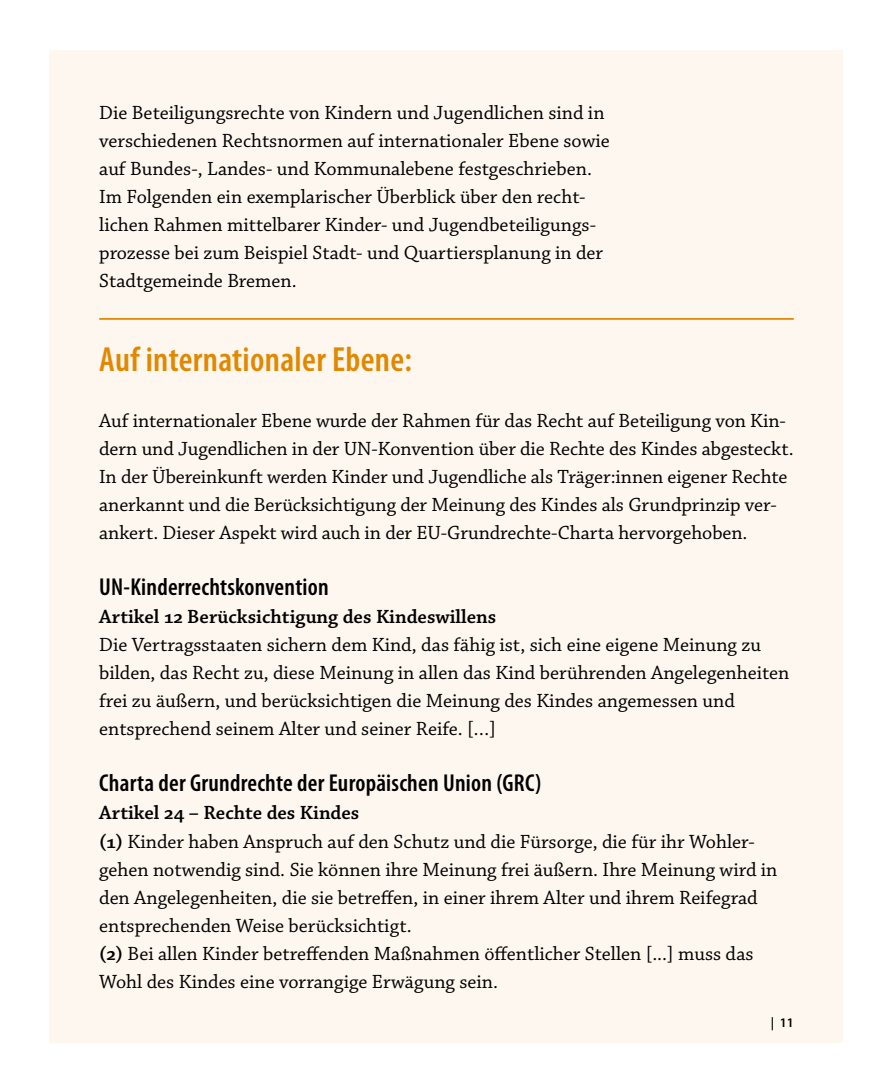
<style>
.page{position:relative;width:893px;height:1092px;background:#fff}
.page>*{position:absolute;margin:0;border:0;box-sizing:border-box;transform-origin:0 0}
.t1{font:600 condensed 35px "Myriad Pro";letter-spacing:.01em;color:#e18800}
.t2{font:600 condensed 24.5px "Myriad Pro";letter-spacing:.01em;color:#000}
.t3{font:20.12px/28px "Chaparral Pro";color:#000}
.t4{font:600 20.12px "Chaparral Pro";color:#000}
.t5{font:600 13.12px "Myriad Pro";color:#000}
.s1{font-weight:600}
</style>
<div class="page">
<div style="left:50px;top:50px;width:793px;height:992px;background:#fef7ef"></div>
<hr style="left:99px;top:318px;width:695px;height:2px;background:#e18800">
<p class="t3" style="left:99px;top:99px;width:512px">Die Beteiligungsrechte von Kindern und Jugendlichen sind in verschiedenen Rechtsnormen auf internationaler Ebene sowie auf Bundes-, Landes- und Kommunalebene festgeschrieben.<br>Im Folgenden ein exemplarischer Überblick über den recht&shy;lichen Rahmen mittelbarer Kinder- und Jugendbeteiligungs&shy;prozesse bei zum Beispiel Stadt- und Quartiersplanung in der Stadtgemeinde Bremen.</p>
<h1 class="t1" style="left:99px;top:340px;width:314px">Auf internationaler Ebene:</h1>
<p class="t3" style="left:99px;top:407px;width:696px">Auf internationaler Ebene wurde der Rahmen für das Recht auf Beteiligung von Kin&shy;dern und Jugendlichen in der UN-Konvention über die Rechte des Kindes abgesteckt.<br>In der Übereinkunft werden Kinder und Jugendliche als Träger:innen eigener Rechte anerkannt und die Berücksichtigung der Meinung des Kindes als Grundprinzip ver&shy;ankert. Dieser Aspekt wird auch in der EU-Grundrechte-Charta hervorgehoben.</p>
<p class="t2" style="left:99px;top:573px;width:231px">UN-Kinderrechtskonvention</p>
<p class="t4" style="left:99px;top:605px;width:399px">Artikel 12 Berücksichtigung des Kindeswillens</p>
<p class="t3" style="left:99px;top:631px;width:692px">Die Vertragsstaaten sichern dem Kind, das fähig ist, sich eine eigene Meinung zu bilden, das Recht zu, diese Meinung in allen das Kind berührenden Angelegenheiten frei zu äußern, und berücksichtigen die Meinung des Kindes angemessen und entsprechend seinem Alter und seiner Reife. […]</p>
<p class="t2" style="left:99px;top:769px;width:444px">Charta der Grundrechte der Europäischen Union (GRC)</p>
<p class="t3" style="left:99px;top:799px;width:680px"><span class="s1">Artikel 24 – Rechte des Kindes<br>(1)</span> Kinder haben Anspruch auf den Schutz und die Fürsorge, die für ihr Wohler&shy;gehen notwendig sind. Sie können ihre Meinung frei äußern. Ihre Meinung wird in den Angelegenheiten, die sie betreffen, in einer ihrem Alter und ihrem Reifegrad entsprechenden Weise berücksichtigt.<br><span class="s1">(2)</span> Bei allen Kinder betreffenden Maßnahmen öffentlicher Stellen [...] muss das Wohl des Kindes eine vorrangige Erwägung sein.</p>
<p class="t5" style="left:771px;top:1014px;width:24px">| 11</p>
</div>
